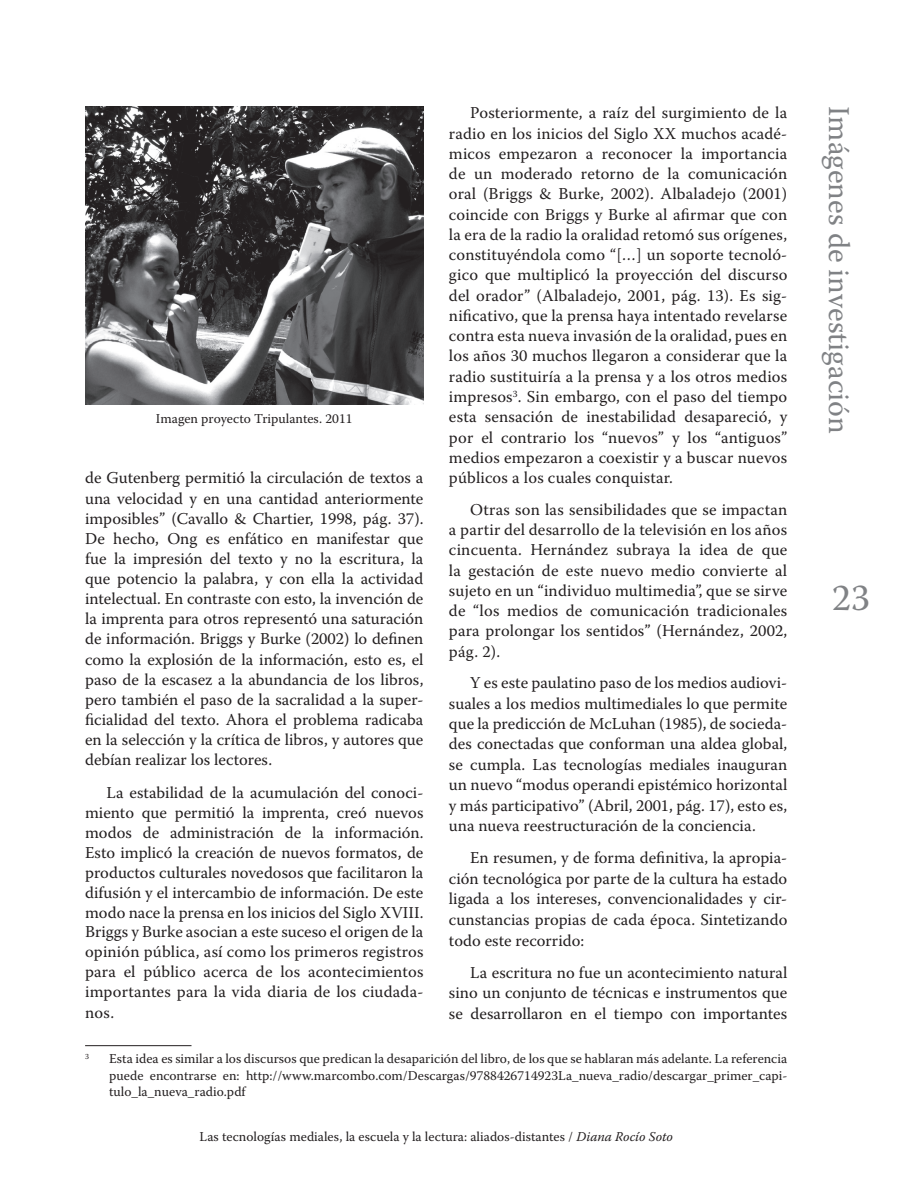
<style>
.page{position:relative;width:915px;height:1191px;background:#fff}
.page>*{position:absolute;margin:0;border:0;box-sizing:border-box;transform-origin:0 0}
.t1{font:37.5px "Warnock Pro";color:#808285}
.t2{font:30px "Warnock Pro";color:#808285}
.t3{font:16.5px/20.2px "Warnock Pro";letter-spacing:.005em;color:#231f20;text-align:justify}
.t4{font:13.5px/16.5px "Warnock Pro";color:#231f20;text-align:justify}
.t5{font:7.8px "Warnock Pro";color:#231f20}
.s1{font-style:italic}
</style>
<div class="page">
<img style="left:85px;top:106px;width:338px;height:298px">
<hr style="left:85px;top:1045px;width:106px;height:1px;background:#231f20">
<p class="t4" style="left:156px;top:410px;width:198px">Imagen proyecto Tripulantes. 2011</p>
<p class="t3" style="left:85px;top:467px;width:340px">de Gutenberg permitió la circulación de textos a una velocidad y en una cantidad anteriormente imposibles” (Cavallo &amp; Chartier, 1998, pág. 37).<br>De hecho, Ong es enfático en manifestar que fue la impresión del texto y no la escritura, la que potencio la palabra, y con ella la actividad intelectual. En contraste con esto, la invención de la imprenta para otros representó una saturación de información. Briggs y Burke (2002) lo definen como la explosión de la información, esto es, el paso de la escasez a la abundancia de los libros, pero también el paso de la sacralidad a la super&shy;ficialidad del texto. Ahora el problema radicaba en la selección y la crítica de libros, y autores que debían realizar los lectores.</p>
<p class="t3" style="left:85px;top:782px;width:340px;text-indent:21px">La estabilidad de la acumulación del conoci&shy;miento que permitió la imprenta, creó nuevos modos de administración de la información.<br>Esto implicó la creación de nuevos formatos, de productos culturales novedosos que facilitaron la difusión y el intercambio de información. De este modo nace la prensa en los inicios del Siglo XVIII.<br>Briggs y Burke asocian a este suceso el origen de la opinión pública, así como los primeros registros para el público acerca de los acontecimientos importantes para la vida diaria de los ciudada&shy;nos.</p>
<p class="t3" style="left:449px;top:103px;width:340px;text-indent:21px">Posteriormente, a raíz del surgimiento de la radio en los inicios del Siglo XX muchos acadé&shy;micos empezaron a reconocer la importancia de un moderado retorno de la comunicación oral (Briggs &amp; Burke, 2002). Albaladejo (2001) coincide con Briggs y Burke al afirmar que con la era de la radio la oralidad retomó sus orígenes, constituyéndola como “[…] un soporte tecnoló&shy;gico que multiplicó la proyección del discurso del orador” (Albaladejo, 2001, pág. 13). Es sig&shy;nificativo, que la prensa haya intentado revelarse contra esta nueva invasión de la oralidad, pues en los años 30 muchos llegaron a considerar que la radio sustituiría a la prensa y a los otros medios impresos<sup>3</sup>. Sin embargo, con el paso del tiempo esta sensación de inestabilidad desapareció, y por el contrario los “nuevos” y los “antiguos” medios empezaron a coexistir y a buscar nuevos públicos a los cuales conquistar.</p>
<p class="t3" style="left:449px;top:499px;width:340px;text-indent:21px">Otras son las sensibilidades que se impactan a partir del desarrollo de la televisión en los años cincuenta. Hernández subraya la idea de que la gestación de este nuevo medio convierte al sujeto en un “individuo multimedia”, que se sirve de “los medios de comunicación tradicionales para prolongar los sentidos” (Hernández, 2002, pág. 2).</p>
<p class="t3" style="left:449px;top:672px;width:340px;text-indent:21px">Y es este paulatino paso de los medios audiovi&shy;suales a los medios multimediales lo que permite que la predicción de McLuhan (1985), de socieda&shy;des conectadas que conforman una aldea global, se cumpla. Las tecnologías mediales inauguran un nuevo “modus operandi epistémico horizontal y más participativo” (Abril, 2001, pág. 17), esto es, una nueva reestructuración de la conciencia.</p>
<p class="t3" style="left:449px;top:847px;width:340px;text-indent:21px">En resumen, y de forma definitiva, la apropia&shy;ción tecnológica por parte de la cultura ha estado ligada a los intereses, convencionalidades y cir&shy;cunstancias propias de cada época. Sintetizando todo este recorrido:</p>
<p class="t3" style="left:449px;top:961px;width:340px;text-indent:21px">La escritura no fue un acontecimiento natural sino un conjunto de técnicas e instrumentos que se desarrollaron en el tiempo con importantes</p>
<p class="t5" style="left:85px;top:1051px;width:5px">3</p>
<p class="t4" style="left:109px;top:1050px;width:679px">Esta idea es similar a los discursos que predican la desaparición del libro, de los que se hablaran más adelante. La referencia puede encontrarse en: http://www.marcombo.com/Descargas/9788426714923La_nueva_radio/descargar_primer_capi&shy;tulo_la_nueva_radio.pdf</p>
<p class="t4" style="left:199px;top:1128px;width:475px">Las tecnologías mediales, la escuela y la lectura: aliados-distantes / <span class="s1">Diana Rocío Soto</span></p>
<h2 class="t2" style="left:856px;top:106px;width:329px;rotate:90deg">Imágenes de investigación</h2>
<h1 class="t1" style="left:832px;top:575px;width:39px">23</h1>
</div>
